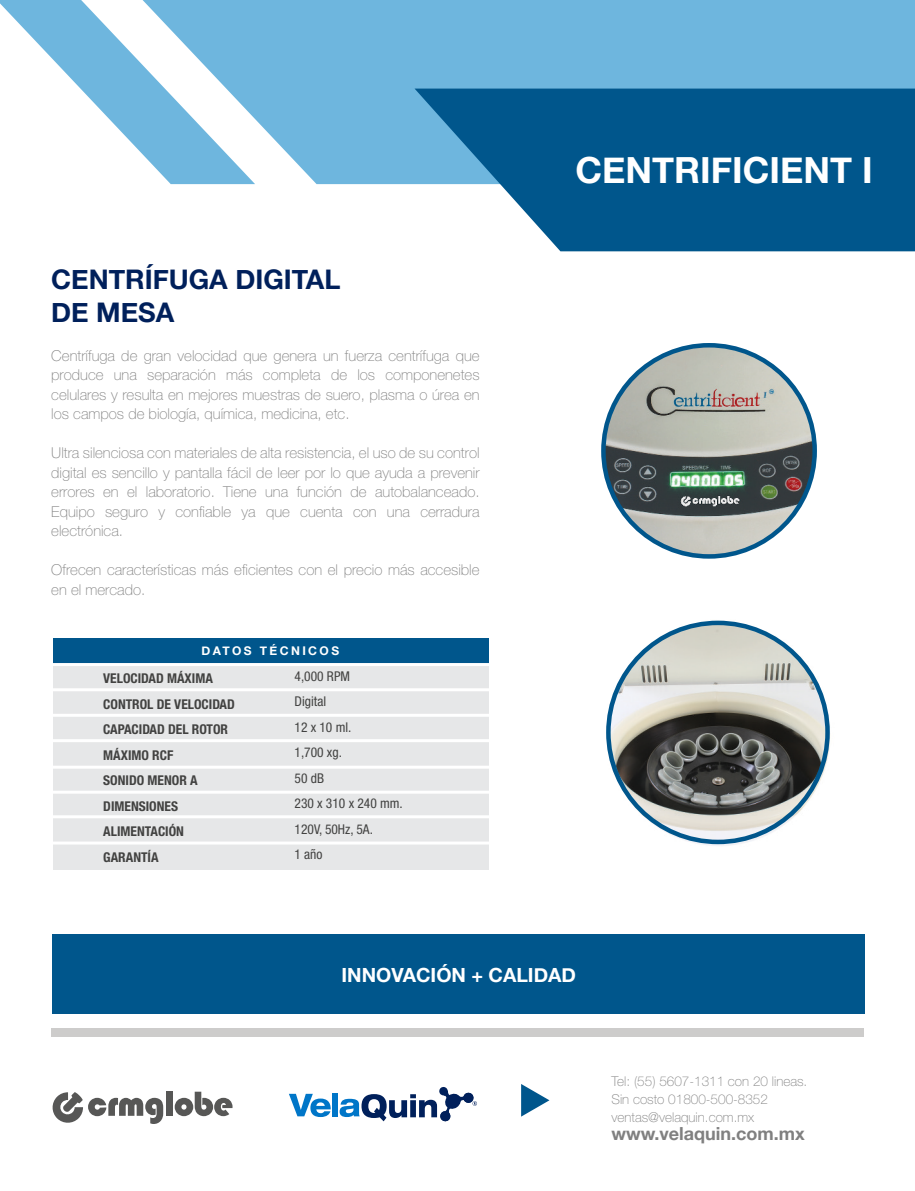
<style>
.page{position:relative;width:915px;height:1191px;background:#fff}
.page>*{position:absolute;margin:0;border:0;box-sizing:border-box;transform-origin:0 0}
.t1{font:700 36px "Helvetica Neue";color:#fff}
.t2{font:700 27px/32.4px "Helvetica Neue";color:#00205b}
.t3{font:700 19.5px "Helvetica Neue";color:#fff}
.t4{font:700 18px "Helvetica Neue";color:#808080}
.t5{font:100 15px/19.5px "Helvetica Neue";color:#808080;text-align:justify}
.t6{font:700 condensed 13.5px/25.5px "Helvetica Neue LT Std";color:#424241}
.t7{font:100 13.5px/18px "Helvetica Neue";color:#808080}
.t8{font:condensed 13.5px/25.5px "Helvetica Neue LT Std";color:#424241}
.t9{font:700 12px "Helvetica Neue";letter-spacing:.2em;color:#fff}
</style>
<div class="page">
<div style="left:255px;top:0;width:659px;height:184px;background:#6eb6de"></div>
<svg style="left:0;top:0;width:255px;height:184px"></svg>
<div style="left:52px;top:1028px;width:811px;height:9px;background:#cdcccb"></div>
<div style="left:52px;top:934px;width:811px;height:80px;background:#00568c"></div>
<svg style="left:289px;top:1093px;width:41px;height:24px"></svg>
<div style="left:332px;top:1093px;width:6px;height:23px;background:#0076c8"></div>
<svg style="left:339px;top:1087px;width:138px;height:35px"></svg>
<svg style="left:414px;top:89px;width:500px;height:162px;fill:#00568c"></svg>
<svg style="left:521px;top:1084px;width:28px;height:32px"></svg>
<div style="left:53px;top:638px;width:435px;height:231px;background:#e6e7e8"></div>
<div style="left:53px;top:638px;width:435px;height:26px;background:#00568c"></div>
<hr style="left:52px;top:714px;width:438px;height:3px;background:#fff">
<hr style="left:52px;top:688px;width:438px;height:3px;background:#fff">
<hr style="left:52px;top:739px;width:438px;height:3px;background:#fff">
<hr style="left:52px;top:765px;width:438px;height:3px;background:#fff">
<hr style="left:52px;top:790px;width:438px;height:3px;background:#fff">
<hr style="left:52px;top:815px;width:438px;height:3px;background:#fff">
<hr style="left:52px;top:841px;width:438px;height:3px;background:#fff">
<hr style="left:52px;top:663px;width:438px;height:3px;background:#fff">
<div style="left:166px;top:1091px;width:7px;height:24px;background:#575756"></div>
<svg style="left:175px;top:1091px;width:57px;height:25px"></svg>
<svg style="left:52px;top:1092px;width:111px;height:32px"></svg>
<img style="left:601px;top:343px;width:216px;height:216px">
<img style="left:606px;top:625px;width:224px;height:221px">
<h2 class="t2" style="left:51px;top:263px;width:290px">CENTRÍFUGA DIGITAL<br>DE MESA</h2>
<p class="t5" style="left:51px;top:346px;width:429px">Centrífuga de gran velocidad que genera un fuerza centrífuga que produce una separación más completa de los componenetes celulares y resulta en mejores muestras de suero, plasma o úrea en los campos de biología, química, medicina, etc.</p>
<p class="t5" style="left:51px;top:443px;width:429px">Ultra silenciosa con materiales de alta resistencia, el uso de su control digital es sencillo y pantalla fácil de leer por lo que ayuda a prevenir errores en el laboratorio. Tiene una función de autobalanceado.<br>Equipo seguro y confiable ya que cuenta con una cerradura electrónica.</p>
<p class="t5" style="left:51px;top:560px;width:429px">Ofrecen características más eficientes con el precio más accesible en el mercado.</p>
<p class="t9" style="left:201px;top:643px;width:139px">DATOS TÉCNICOS</p>
<p class="t6" style="left:103px;top:665px;width:133px">VELOCIDAD MÁXIMA<br>CONTROL DE VELOCIDAD<br>CAPACIDAD DEL ROTOR<br>MÁXIMO RCF<br>SONIDO MENOR A<br>DIMENSIONES<br>ALIMENTACIÓN<br>GARANTÍA</p>
<p class="t8" style="left:294px;top:663px;width:110px">4,000 RPM<br>Digital<br>12 x 10 ml.<br>1,700 xg.<br>50 dB<br>230 x 310 x 240 mm.<br>120V, 50Hz, 5A.<br>1 año</p>
<h1 class="t1" style="left:575px;top:148px;width:299px">CENTRIFICIENT I</h1>
<h3 class="t3" style="left:341px;top:962px;width:236px">INNOVACIÓN + CALIDAD</h3>
<p class="t7" style="left:611px;top:1071px;width:197px">Tel: (55) 5607-1311 con 20 lineas.<br>Sin costo 01800-500-8352 ventas@velaquin.com.mx</p>
<p class="t4" style="left:611px;top:1122px;width:195px">www.velaquin.com.mx</p>
</div>
